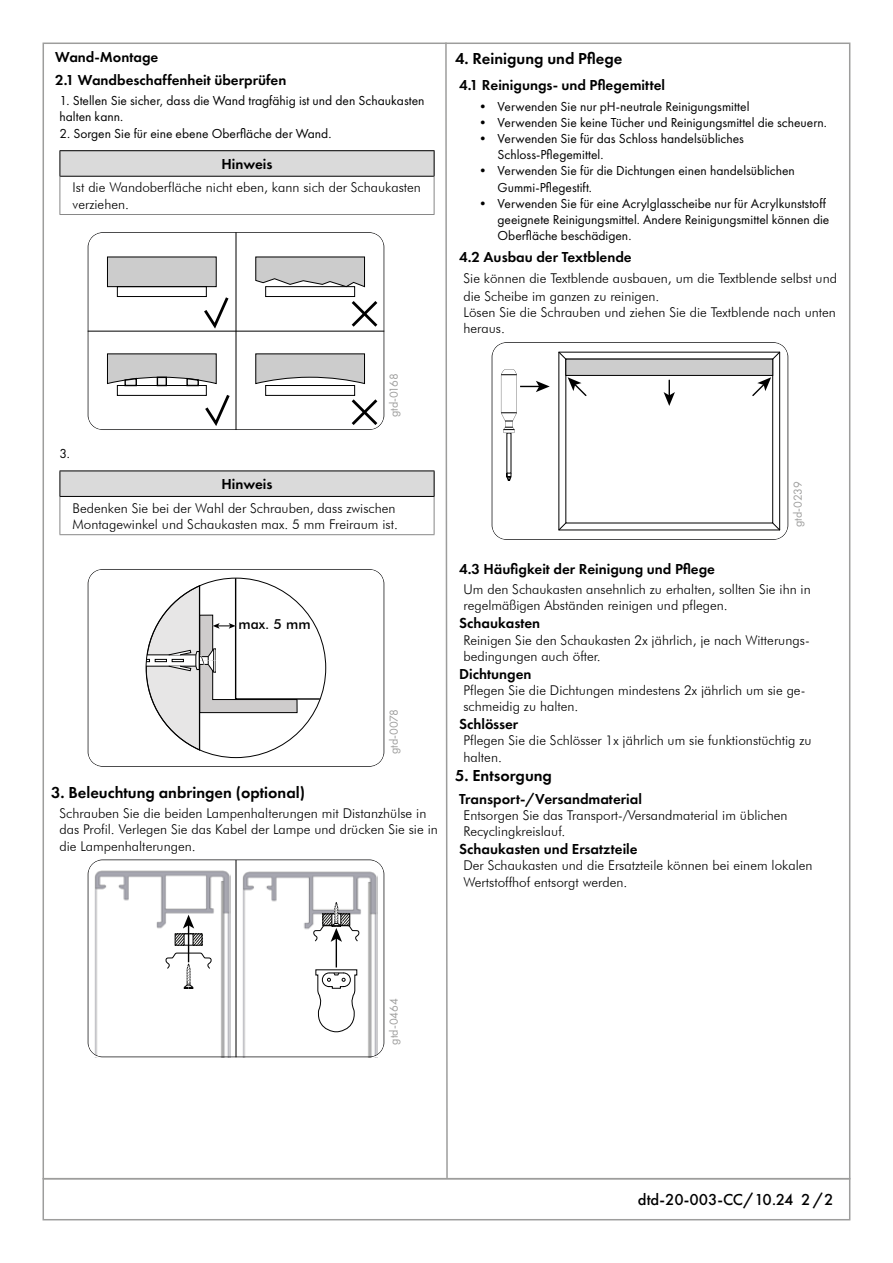
<style>
.page{position:relative;width:893px;height:1263px;background:#fff}
.page>*{position:absolute;margin:0;border:0;box-sizing:border-box;transform-origin:0 0}
.t1{font:600 16.5px "Futura PT";color:#000}
.t2{font:500 16.5px "Futura PT";color:#000}
.t3{font:600 15px/22.2px "Futura PT";color:#000}
.t4{font:500 13.95px "Futura BT";color:#000}
.t5{font:300 13.5px/16.2px "Futura BT";color:#000}
.t6{font:13.5px/16.2px "Futura PT";color:#000}
.t7{font:12px "Futura PT";color:#9d9d9c}
</style>
<div class="page">
<div style="left:43px;top:1178px;width:807px;height:42px;border:2px solid #9d9d9c"></div>
<svg style="left:444px;top:42px;width:4px;height:1137px"></svg>
<div style="left:60px;top:151px;width:374px;height:25px;background:#dadada"></div>
<hr style="left:60px;top:150px;width:374px;height:1px;background:#000">
<svg style="left:60px;top:151px;width:1px;height:25px"></svg>
<svg style="left:434px;top:151px;width:1px;height:25px"></svg>
<hr style="left:60px;top:176px;width:374px;height:1px;background:#000">
<hr style="left:60px;top:177px;width:1px;height:37px;background:#878787">
<hr style="left:434px;top:177px;width:1px;height:37px;background:#878787">
<hr style="left:60px;top:214px;width:374px;height:1px;background:#878787">
<svg style="left:88px;top:232px;width:296px;height:198px"></svg>
<svg style="left:88px;top:232px;width:14px;height:15px"></svg>
<svg style="left:370px;top:232px;width:14px;height:15px"></svg>
<hr style="left:88px;top:331px;width:296px;height:1px;background:#000">
<hr style="left:236px;top:232px;width:1px;height:198px;background:#000">
<svg style="left:349px;top:298px;width:31px;height:32px"></svg>
<svg style="left:201px;top:294px;width:30px;height:38px"></svg>
<svg style="left:349px;top:396px;width:35px;height:34px"></svg>
<div style="left:107px;top:257px;width:109px;height:30px;background:#ccc"></div>
<div style="left:117px;top:286px;width:90px;height:11px;border:1px solid #000"></div>
<svg style="left:255px;top:256px;width:110px;height:32px;background:#c1c1c1"></svg>
<div style="left:265px;top:286px;width:90px;height:11px;border:1px solid #000"></div>
<svg style="left:255px;top:353px;width:110px;height:31px;background:#c2c2c2"></svg>
<div style="left:265px;top:385px;width:90px;height:11px;border:1px solid #000"></div>
<svg style="left:88px;top:353px;width:144px;height:77px"></svg>
<div style="left:60px;top:471px;width:374px;height:25px;background:#dadada"></div>
<hr style="left:60px;top:470px;width:374px;height:1px;background:#000">
<svg style="left:60px;top:471px;width:1px;height:25px"></svg>
<svg style="left:434px;top:471px;width:1px;height:25px"></svg>
<hr style="left:60px;top:496px;width:374px;height:1px;background:#000">
<hr style="left:60px;top:497px;width:1px;height:37px;background:#878787">
<hr style="left:434px;top:497px;width:1px;height:37px;background:#878787">
<hr style="left:60px;top:534px;width:374px;height:1px;background:#878787">
<svg style="left:88px;top:569px;width:296px;height:198px"></svg>
<svg style="left:370px;top:752px;width:14px;height:15px"></svg>
<svg style="left:88px;top:752px;width:14px;height:15px"></svg>
<svg style="left:88px;top:569px;width:14px;height:15px"></svg>
<svg style="left:370px;top:569px;width:14px;height:15px"></svg>
<svg style="left:120px;top:577px;width:206px;height:181px"></svg>
<svg style="left:88px;top:859px;width:296px;height:198px"></svg>
<svg style="left:370px;top:1042px;width:14px;height:15px"></svg>
<svg style="left:88px;top:1042px;width:14px;height:15px"></svg>
<svg style="left:88px;top:859px;width:14px;height:15px"></svg>
<svg style="left:370px;top:859px;width:14px;height:15px"></svg>
<hr style="left:236px;top:860px;width:1px;height:197px;background:#000">
<svg style="left:492px;top:342px;width:65px;height:198px"></svg>
<svg style="left:492px;top:525px;width:14px;height:15px"></svg>
<svg style="left:492px;top:342px;width:14px;height:15px"></svg>
<svg style="left:557px;top:342px;width:231px;height:198px"></svg>
<svg style="left:507px;top:473px;width:4px;height:8px"></svg>
<svg style="left:501px;top:369px;width:49px;height:64px"></svg>
<p class="t3" style="left:55px;top:46px;width:233px">Wand-Montage<br>2.1 Wandbeschaffenheit überprüfen</p>
<p class="t6" style="left:60px;top:93px;width:366px">1. Stellen Sie sicher, dass die Wand tragfähig ist und den Schaukasten halten kann.</p>
<p class="t6" style="left:60px;top:125px;width:273px">2. Sorgen Sie für eine ebene Oberfläche der Wand.</p>
<p class="t3" style="left:221px;top:153px;width:53px">Hinweis</p>
<p class="t5" style="left:73px;top:179px;width:350px">Ist die Wandoberfläche nicht eben, kann sich der Schaukasten verziehen.</p>
<p class="t6" style="left:60px;top:445px;width:12px">3.</p>
<p class="t7" style="left:387px;top:417px;width:45px;rotate:-90deg">gtd-0168</p>
<p class="t3" style="left:221px;top:473px;width:53px">Hinweis</p>
<p class="t5" style="left:73px;top:500px;width:327px">Bedenken Sie bei der Wahl der Schrauben, dass zwischen<br>Montagewinkel und Schaukasten max. 5 mm Freiraum ist.</p>
<p class="t4" style="left:238px;top:615px;width:74px">max. 5 mm</p>
<p class="t7" style="left:387px;top:754px;width:46px;rotate:-90deg">gtd-0078</p>
<p class="t1" style="left:51px;top:782px;width:255px">3. Beleuchtung anbringen (optional)</p>
<p class="t5" style="left:60px;top:805px;width:380px">Schrauben Sie die beiden Lampenhalterungen mit Distanzhülse in das Profil. Verlegen Sie das Kabel der Lampe und drücken Sie sie in die Lampenhalterungen.</p>
<p class="t1" style="left:455px;top:48px;width:169px">4. Reinigung und Pflege</p>
<p class="t3" style="left:459px;top:74px;width:207px">4.1 Reinigungs- und Pflegemittel</p>
<p class="t6" style="left:476px;top:98px;width:275px">• Verwenden Sie nur pH-neutrale Reinigungsmittel</p>
<p class="t6" style="left:476px;top:114px;width:352px">• Verwenden Sie keine Tücher und Reinigungsmittel die scheuern.</p>
<p class="t6" style="left:497px;top:130px;width:248px;text-indent:-21px">• Verwenden Sie für das Schloss handelsübliches<br>Schloss-Pflegemittel.</p>
<p class="t6" style="left:497px;top:163px;width:299px;text-indent:-21px">• Verwenden Sie für die Dichtungen einen handelsüblichen<br>Gummi-Pflegestift.</p>
<p class="t6" style="left:497px;top:195px;width:333px;text-indent:-21px">• Verwenden Sie für eine Acrylglasscheibe nur für Acrylkunststoff geeignete Reinigungsmittel. Andere Reinigungsmittel können die<br>Oberfläche beschädigen.</p>
<p class="t3" style="left:459px;top:246px;width:174px">4.2 Ausbau der Textblende</p>
<p class="t5" style="left:463px;top:269px;width:375px;line-height:18px">Sie können die Textblende ausbauen, um die Textblende selbst und die Scheibe im ganzen zu reinigen.</p>
<p class="t5" style="left:463px;top:304px;width:374px">Lösen Sie die Schrauben und ziehen Sie die Textblende nach unten heraus.</p>
<p class="t7" style="left:791px;top:527px;width:47px;rotate:-90deg">gtd-0239</p>
<p class="t3" style="left:459px;top:557px;width:257px">4.3 Häufigkeit der Reinigung und Pflege</p>
<p class="t5" style="left:463px;top:581px;width:349px">Um den Schaukasten ansehnlich zu erhalten, sollten Sie ihn in regelmäßigen Abständen reinigen und pflegen.</p>
<p class="t3" style="left:459px;top:612px;width:83px">Schaukasten</p>
<p class="t5" style="left:463px;top:632px;width:348px">Reinigen Sie den Schaukasten 2x jährlich, je nach Witterungs&shy;bedingungen auch öfter.</p>
<p class="t3" style="left:459px;top:662px;width:74px">Dichtungen</p>
<p class="t5" style="left:463px;top:682px;width:344px">Pflegen Sie die Dichtungen mindestens 2x jährlich um sie ge&shy;schmeidig zu halten.</p>
<p class="t3" style="left:459px;top:713px;width:61px">Schlösser</p>
<p class="t5" style="left:463px;top:732px;width:350px">Pflegen Sie die Schlösser 1x jährlich um sie funktionstüchtig zu halten.</p>
<p class="t1" style="left:455px;top:766px;width:99px">5. Entsorgung</p>
<p class="t3" style="left:459px;top:787px;width:184px">Transport-/Versandmaterial</p>
<p class="t5" style="left:463px;top:807px;width:325px">Entsorgen Sie das Transport-/Versandmaterial im üblichen<br>Recyclingkreislauf.</p>
<p class="t3" style="left:459px;top:838px;width:180px">Schaukasten und Ersatzteile</p>
<p class="t5" style="left:463px;top:857px;width:351px">Der Schaukasten und die Ersatzteile können bei einem lokalen<br>Wertstoffhof entsorgt werden.</p>
<p class="t7" style="left:387px;top:1044px;width:47px;rotate:-90deg">gtd-0464</p>
<p class="t2" style="left:638px;top:1190px;width:197px">dtd-20-003-CC/10.24 /2</p>
<p class="t2" style="left:801px;top:1190px;width:11px">2</p>
</div>
